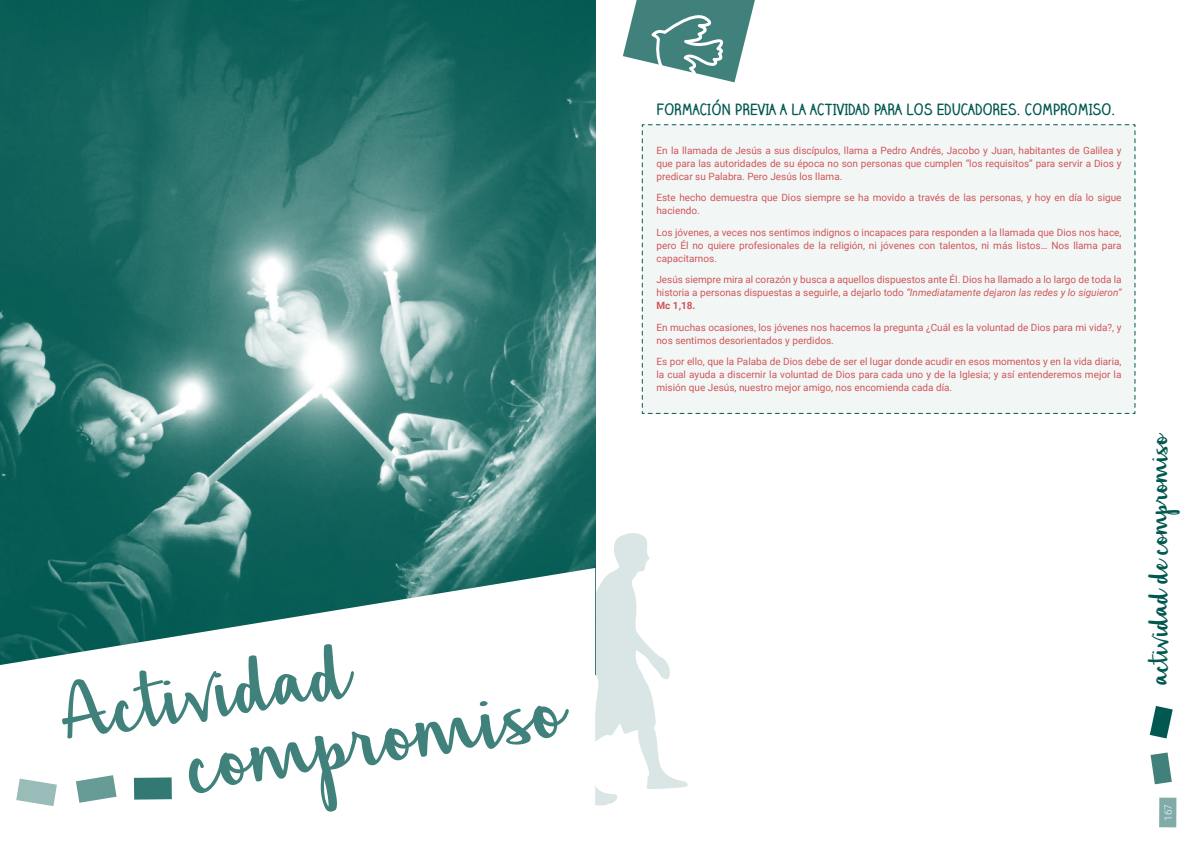
<style>
.page{position:relative;width:1191px;height:842px;background:#fff}
.page>*{position:absolute;margin:0;border:0;box-sizing:border-box;transform-origin:0 0}
.t1{font:139px "Hickory Jack";color:#40817c}
.t2{font:126.4px "Hickory Jack";color:#40817c}
.t3{font:43.8px "Hickory Jack";color:#005850}
.t4{font:700 15px "Claire Hand";color:#005850}
.t5{font:10px/13px "Roboto";color:#d05559;text-align:justify}
.t6{font:300 10px "Roboto";color:#fff}
.s1{font-style:italic}
.s2{font-weight:700}
</style>
<div class="page">
<div style="left:1159px;top:798px;width:17px;height:29px;background:#80aba8"></div>
<svg style="left:1150px;top:752px;width:21px;height:32px"></svg>
<svg style="left:1149px;top:706px;width:23px;height:32px"></svg>
<svg style="left:623px;top:0;width:132px;height:83px"></svg>
<svg style="left:595px;top:524px;width:93px;height:282px"></svg>
<img style="left:0;top:0;width:595px;height:568px">
<svg style="left:0;top:568px;width:595px;height:211px"></svg>
<svg style="left:76px;top:775px;width:41px;height:28px"></svg>
<svg style="left:134px;top:777px;width:38px;height:23px"></svg>
<svg style="left:16px;top:753px;width:41px;height:53px"></svg>
<div style="left:641px;top:124px;width:495px;height:290px;background:#f2f7f6"></div>
<h2 class="t2" style="left:52px;top:651px;width:292px;rotate:-8deg">Actividad</h2>
<h1 class="t1" style="left:177px;top:696px;width:381px;rotate:-8deg">compromiso</h1>
<h3 class="t4" style="left:656px;top:99px;width:460px">FORMACIÓN PREVIA A LA ACTIVIDAD PARA LOS EDUCADORES. COMPROMISO.</h3>
<p class="t5" style="left:656px;top:143px;width:466px">En la llamada de Jesús a sus discípulos, llama a Pedro Andrés, Jacobo y Juan, habitantes de Galilea y que para las autoridades de su época no son personas que cumplen “los requisitos” para servir a Dios y predicar su Palabra. Pero Jesús los llama.</p>
<p class="t5" style="left:656px;top:191px;width:466px">Este hecho demuestra que Dios siempre se ha movido a través de las personas, y hoy en día lo sigue haciendo.</p>
<p class="t5" style="left:656px;top:225px;width:466px">Los jóvenes, a veces nos sentimos indignos o incapaces para responden a la llamada que Dios nos hace, pero Él no quiere profesionales de la religión, ni jóvenes con talentos, ni más listos… Nos llama para capacitarnos.</p>
<p class="t5" style="left:656px;top:273px;width:466px">Jesús siempre mira al corazón y busca a aquellos dispuestos ante Él. Dios ha llamado a lo largo de toda la historia a personas dispuestas a seguirle, a dejarlo todo <span class="s1">“Inmediatamente dejaron las redes y lo siguieron” </span><span class="s2">Mc 1,18.</span></p>
<p class="t5" style="left:656px;top:320px;width:466px">En muchas ocasiones, los jóvenes nos hacemos la pregunta ¿Cuál es la voluntad de Dios para mi vida?, y nos sentimos desorientados y perdidos.</p>
<p class="t5" style="left:656px;top:355px;width:466px">Es por ello, que la Palaba de Dios debe de ser el lugar donde acudir en esos momentos y en la vida diaria, la cual ayuda a discernir la voluntad de Dios para cada uno y de la Iglesia; y así entenderemos mejor la misión que Jesús, nuestro mejor amigo, nos encomienda cada día.</p>
<h3 class="t3" style="left:1137px;top:685px;width:253px;rotate:-90deg">actividad de compromiso</h3>
<p class="t6" style="left:1161px;top:821px;width:18px;rotate:-90deg">167</p>
</div>
